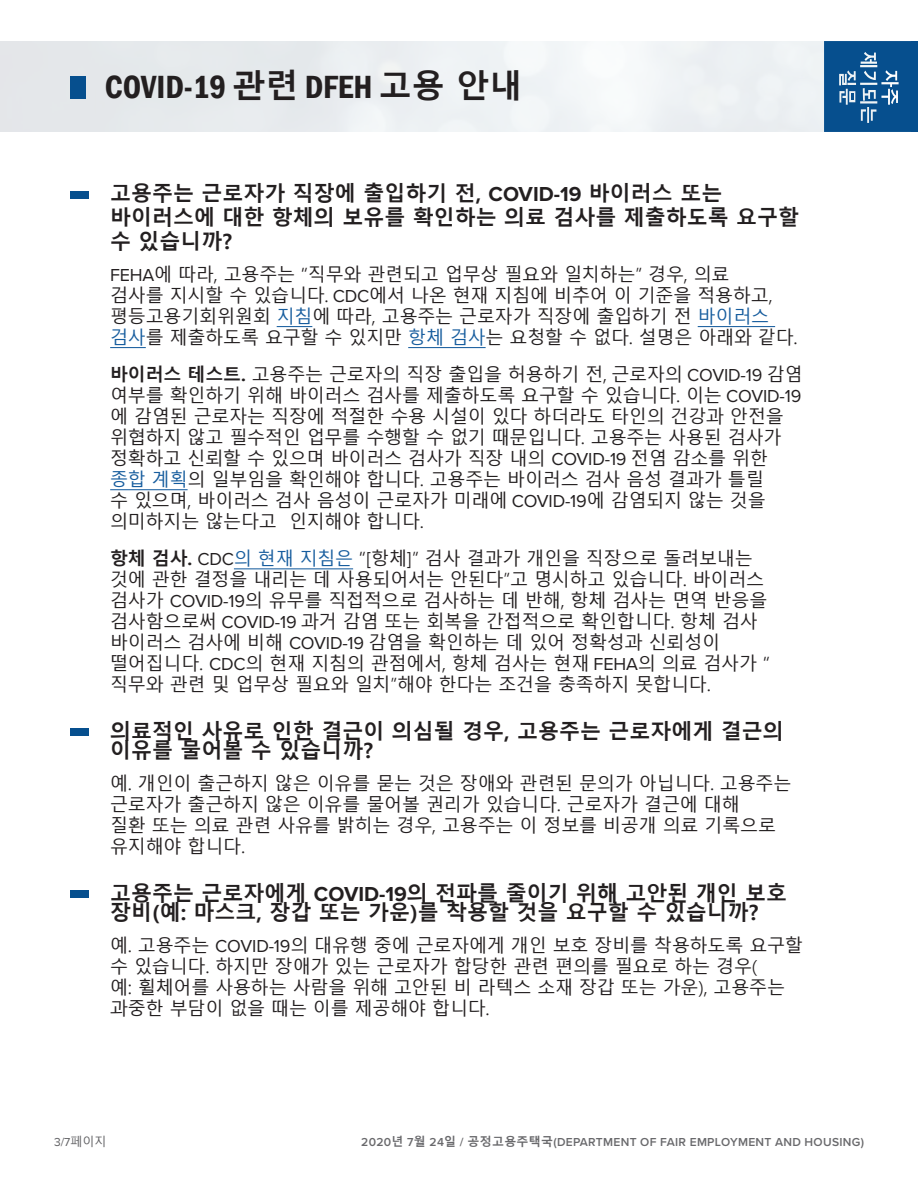
<style>
.page{position:relative;width:918px;height:1188px;background:#fff}
.page>*{position:absolute;margin:0;border:0;box-sizing:border-box;transform-origin:0 0}
.t1{font:600 condensed 33px "Franklin Gothic";color:#231f20}
.t2{font:700 21px/24px "Malgun Gothic";color:#231f20}
.t3{font:18px/21px "Malgun Gothic";letter-spacing:-.01em;color:#231f20}
.t4{font:600 12px "Proxima Nova";letter-spacing:.025em;color:#69696c}
.t5{font:12px "Proxima Nova";color:#5f5f62}
.s1{font-family:"Malgun Gothic";font-weight:700;font-stretch:normal}
.s2{font-family:"Proxima Nova"}
.s3{color:#175d9e}
.s4{font-weight:700}
.s5{font-family:"Malgun Gothic"}
.s6{font-family:"Malgun Gothic";font-weight:700}
</style>
<div class="page">
<div style="left:0;top:41px;width:918px;height:91px;background:#ebeff2"></div>
<div style="left:70px;top:192px;width:19px;height:7px;background:#064f8e"></div>
<div style="left:70px;top:728px;width:19px;height:8px;background:#064f8e"></div>
<div style="left:70px;top:890px;width:19px;height:7px;background:#064f8e"></div>
<hr style="left:277px;top:326px;width:35px;height:1px;background:#175d9e">
<hr style="left:698px;top:326px;width:77px;height:1px;background:#175d9e">
<hr style="left:110px;top:347px;width:36px;height:1px;background:#175d9e">
<hr style="left:408px;top:347px;width:78px;height:1px;background:#175d9e">
<hr style="left:110px;top:489px;width:78px;height:1px;background:#175d9e">
<hr style="left:234px;top:568px;width:119px;height:1px;background:#175d9e">
<div style="left:70px;top:76px;width:16px;height:22px;background:#064f8e"></div>
<svg style="left:824px;top:41px;width:94px;height:91px"></svg>
<p class="t1" style="left:105px;top:65px;width:419px">COVID-19 <span class="s1">관련</span> DFEH <span class="s1">고용 안내</span></p>
<p class="t2" style="left:110px;top:182px;width:691px">고용주는 근로자가 직장에 출입하기 전, <span class="s2">COVID-19</span> 바이러스 또는 바이러스에 대한 항체의 보유를 확인하는 의료 검사를 제출하도록 요구할 수 있습니까?</p>
<p class="t3" style="left:110px;top:264px;width:689px"><span class="s2">FEHA</span>에 따라, 고용주는 “직무와 관련되고 업무상 필요와 일치하는” 경우, 의료<br>검사를 지시할 수 있습니다. <span class="s2">CDC</span>에서 나온 현재 지침에 비추어 이 기준을 적용하고, 평등고용기회위원회 <span class="s3">지침</span>에 따라, 고용주는 근로자가 직장에 출입하기 전 <span class="s3">바이러스 검사</span>를 제출하도록 요구할 수 있지만 <span class="s3">항체 검사</span>는 요청할 수 없다. 설명은 아래와 같다.</p>
<p class="t3" style="left:110px;top:365px;width:694px"><span class="s4">바이러스 테스트.</span> 고용주는 근로자의 직장 출입을 허용하기 전, 근로자의 <span class="s2">COVID-19</span> 감염</p>
<p class="t3" style="left:110px;top:386px;width:693px">여부를 확인하기 위해 바이러스 검사를 제출하도록 요구할 수 있습니다. 이는 <span class="s2">COVID-19</span></p>
<p class="t3" style="left:110px;top:407px;width:675px">에 감염된 근로자는 직장에 적절한 수용 시설이 있다 하더라도 타인의 건강과 안전을</p>
<p class="t3" style="left:110px;top:428px;width:673px">위협하지 않고 필수적인 업무를 수행할 수 없기 때문입니다. 고용주는 사용된 검사가</p>
<p class="t3" style="left:110px;top:449px;width:659px">정확하고 신뢰할 수 있으며 바이러스 검사가 직장 내의 <span class="s2">COVID-19</span> 전염 감소를 위한</p>
<p class="t3" style="left:110px;top:470px;width:655px"><span class="s3">종합 계획</span>의 일부임을 확인해야 합니다. 고용주는 바이러스 검사 음성 결과가 틀릴</p>
<p class="t3" style="left:110px;top:491px;width:657px">수 있으며, 바이러스 검사 음성이 근로자가 미래에 <span class="s2">COVID-19</span>에 감염되지 않는 것을</p>
<p class="t3" style="left:289px;top:512px;width:137px">인지해야 합니다<span class="s2">.</span></p>
<p class="t3" style="left:110px;top:512px;width:168px">의미하지는 않는다고</p>
<p class="t3" style="left:110px;top:549px;width:661px"><span class="s4">항체 검사.</span> <span class="s2">CDC</span><span class="s3">의 현재 지침은</span> “[항체]” 검사 결과가 개인을 직장으로 돌려보내는 것에 관한 결정을 내리는 데 사용되어서는 안된다 고” 명시하고 있습니다. 바이러스 검사가 <span class="s2">COVID-19</span>의 유무를 직접적으로 검사하는 데 반해, 항체 검사는 면역 반응을 검사함으로써 <span class="s2">COVID-19</span> 과거 감염 또는 회복을 간접적으로 확인합니다. 항체 검사 바이러스 검사에 비해 <span class="s2">COVID-19</span> 감염을 확인하는 데 있어 정확성과 신뢰성이 떨어집니다. <span class="s2">CDC</span>의 현재 지침의 관점에서, 항체 검사는 현재 <span class="s2">FEHA</span>의 의료 검사가 ” 직무와 관련 및 업무상 필요와 일치”해야 한다는 조건을 충족하지 못합니다.</p>
<p class="t2" style="left:110px;top:722px;width:675px;line-height:19.5px">의료적인 사유로 인한 결근이 의심될 경우, 고용주는 근로자에게 결근의 이유를 물어볼 수 있습니까?</p>
<p class="t3" style="left:110px;top:774px;width:683px">예. 개인이 출근하지 않은 이유를 묻는 것은 장애와 관련된 문의가 아닙니다. 고용주는 근로자가 출근하지 않은 이유를 물어볼 권리가 있습니다. 근로자가 결근에 대해<br>질환 또는 의료 관련 사유를 밝히는 경우, 고용주는 이 정보를 비공개 의료 기록으로 유지해야 합니다.</p>
<p class="t2" style="left:110px;top:881px;width:679px">고용주는 근로자에게 <span class="s2">COVID-19</span>의 전파를 줄이기 위해 고안된 개인 보호</p>
<p class="t3" style="left:110px;top:936px;width:694px">예. 고용주는 <span class="s2">COVID-19</span>의 대유행 중에 근로자에게 개인 보호 장비를 착용하도록 요구할 수 있습니다. 하지만 장애가 있는 근로자가 합당한 관련 편의를 필요로 하는 경우)<br>예: 휠체어를 사용하는 사람을 위해 고안된 비 라텍스 소재 장갑 또는 가운 ,) 고용주는 과중한 부담이 없을 때는 이를 제공해야 합니다.</p>
<p class="t2" style="left:110px;top:901px;width:650px">장비 예( : 마스크, 장갑 또는 가운 를) 착용할 것을 요구할 수 있습니까?</p>
<p class="t5" style="left:54px;top:1133px;width:54px">3/7<span class="s5">페이지</span></p>
<p class="t4" style="left:361px;top:1133px;width:504px">2020<span class="s6">년 월</span>7 24<span class="s6">일</span> / <span class="s6">공정고용주택국</span>(DEPARTMENT OF FAIR EMPLOYMENT AND HOUSING(</p>
</div>
